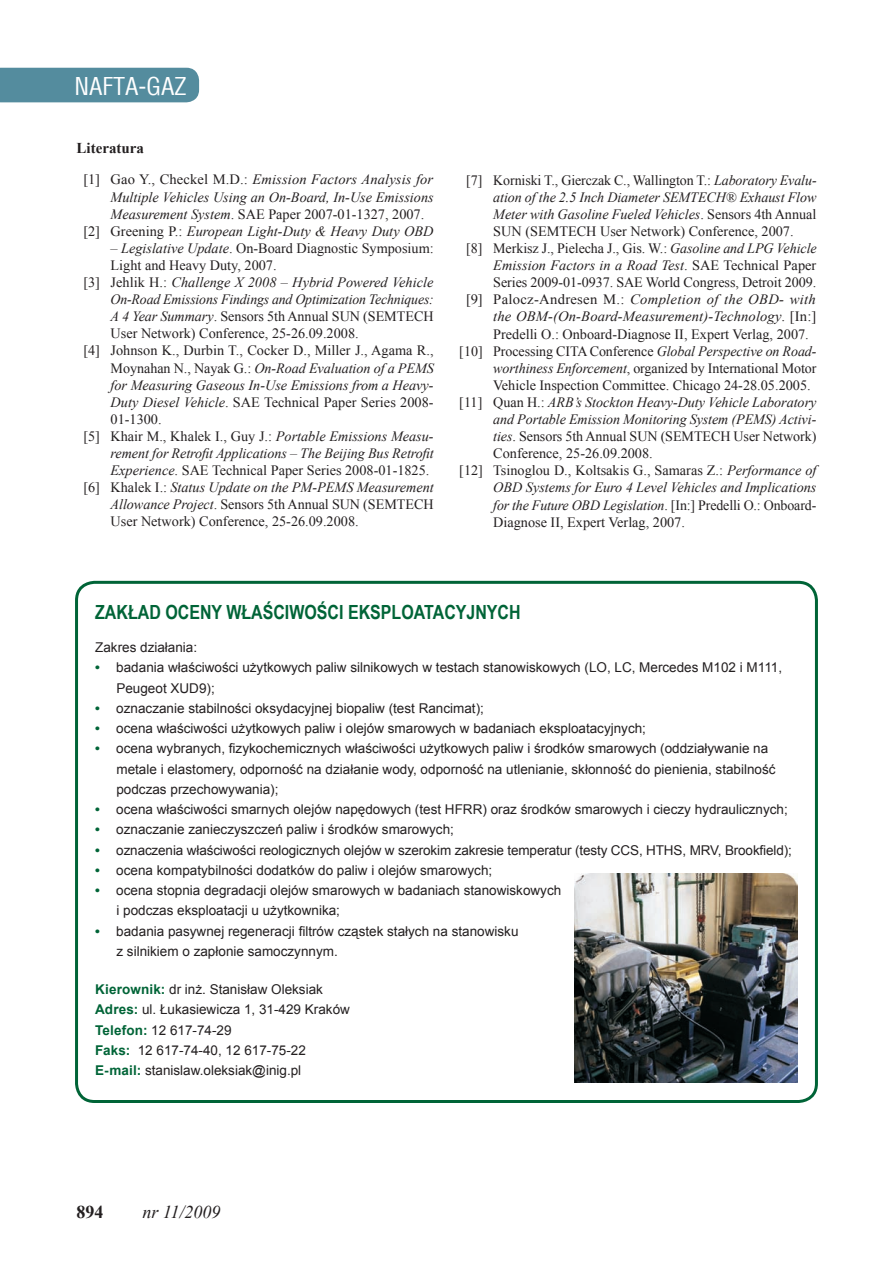
<style>
.page{position:relative;width:893px;height:1263px;background:#fff}
.page>*{position:absolute;margin:0;border:0;box-sizing:border-box;transform-origin:0 0}
.t1{font:24px "Switzerland Condensed";color:#fff}
.t2{font:700 19.5px "Arial Narrow";color:#006437}
.t3{font:italic 18px "Times New Roman";color:#231f20}
.t4{font:700 18px "Times New Roman";color:#231f20}
.t5{font:700 15px "Times New Roman";color:#231f20}
.t6{font:14.25px "Times New Roman";color:#231f20}
.t7{font:italic 14.25px "Times New Roman";color:#231f20}
.t8{font:italic 14.25px "Times New Roman";letter-spacing:.02em;color:#231f20}
.t9{font:13.5px/20.2px "Arial";color:#231f20}
.s1{font-style:normal}
.s2{font-style:italic}
.s3{font-weight:700;color:#006437}
</style>
<div class="page">
<div style="left:0;top:68px;width:199px;height:34px;background:#548c9e"></div>
<div style="left:75px;top:581px;width:743px;height:522px;border:3px solid #006437;border-radius:18px"></div>
<img style="left:575px;top:873px;width:223px;height:210px">
<h1 class="t1" style="left:74px;top:71px;width:114px">NAFTA-GAZ</h1>
<p class="t5" style="left:77px;top:138px;width:69px">Literatura</p>
<p class="t7" style="left:83px;top:170px;width:351px"><span class="s1">[1] Gao Y., Checkel M.D.:</span> Emission Factors Analysis for</p>
<p class="t7" style="left:111px;top:187px;width:325px">Multiple Vehicles Using an On-Board, In-Use Emissions</p>
<p class="t6" style="left:111px;top:204px;width:315px"><span class="s2">Measurement System</span>. SAE Paper 2007-01-1327, 2007.</p>
<p class="t7" style="left:83px;top:221px;width:352px"><span class="s1">[2] Greening P.:</span> European Light-Duty &amp; Heavy Duty OBD</p>
<p class="t6" style="left:111px;top:238px;width:325px"><span class="s2">– Legislative Update</span>. On-Board Diagnostic Symposium:</p>
<p class="t6" style="left:111px;top:256px;width:168px">Light and Heavy Duty, 2007.</p>
<p class="t7" style="left:83px;top:272px;width:352px"><span class="s1">[3] Jehlik H.:</span> Challenge X 2008 – Hybrid Powered Vehicle</p>
<p class="t7" style="left:111px;top:290px;width:325px">On-Road Emissions Findings and Optimization Techniques:</p>
<p class="t6" style="left:111px;top:307px;width:325px"><span class="s2">A 4 Year Summary</span>. Sensors 5th Annual SUN (SEMTECH</p>
<p class="t6" style="left:111px;top:324px;width:250px">User Network) Conference, 25-26.09.2008.</p>
<p class="t6" style="left:83px;top:341px;width:352px">[4] Johnson K., Durbin T., Cocker D., Miller J., Agama R.,</p>
<p class="t7" style="left:111px;top:358px;width:325px"><span class="s1">Moynahan N., Nayak G.:</span> On-Road Evaluation of a PEMS</p>
<p class="t7" style="left:111px;top:375px;width:325px">for Measuring Gaseous In-Use Emissions from a Heavy-</p>
<p class="t6" style="left:111px;top:392px;width:325px"><span class="s2">Duty Diesel Vehicle</span>. SAE Technical Paper Series 2008-</p>
<p class="t6" style="left:111px;top:409px;width:53px">01-1300.</p>
<p class="t6" style="left:83px;top:427px;width:352px">[5] Khair M., Khalek I., Guy J.: <span class="s2">Portable Emissions Measu-</span></p>
<p class="t7" style="left:111px;top:443px;width:325px">rement for Retrofit Applications – The Beijing Bus Retrofit</p>
<p class="t6" style="left:111px;top:461px;width:320px"><span class="s2">Experience</span>. SAE Technical Paper Series 2008-01-1825.</p>
<p class="t7" style="left:83px;top:478px;width:352px"><span class="s1">[6] Khalek I.:</span> Status Update on the PM-PEMS Measurement</p>
<p class="t6" style="left:111px;top:495px;width:325px"><span class="s2">Allowance Project</span>. Sensors 5th Annual SUN (SEMTECH</p>
<p class="t6" style="left:111px;top:512px;width:250px">User Network) Conference, 25-26.09.2008.</p>
<p class="t6" style="left:466px;top:170px;width:352px">[7] Korniski T., Gierczak C., Wallington T.: <span class="s2">Laboratory Evalu-</span></p>
<p class="t7" style="left:493px;top:187px;width:325px">ation of the 2.5 Inch Diameter SEMTECH® Exhaust Flow</p>
<p class="t7" style="left:493px;top:204px;width:325px">Meter with Gasoline Fueled Vehicles<span class="s1">. Sensors 4th Annual</span></p>
<p class="t6" style="left:493px;top:222px;width:302px">SUN (SEMTECH User Network) Conference, 2007.</p>
<p class="t6" style="left:466px;top:239px;width:352px">[8] Merkisz J., Pielecha J., Gis. W.: <span class="s2">Gasoline and LPG Vehicle</span></p>
<p class="t7" style="left:493px;top:256px;width:325px">Emission Factors in a Road Test<span class="s1">. SAE Technical Paper</span></p>
<p class="t6" style="left:493px;top:273px;width:324px">Series 2009-01-0937. SAE World Congress, Detroit 2009.</p>
<p class="t8" style="left:466px;top:290px;width:351px"><span class="s1">[9] Palocz-Andresen M.:</span> Completion of the OBD- with</p>
<p class="t7" style="left:493px;top:307px;width:325px">the OBM-(On-Board-Measurement)-Technology<span class="s1">. [In:]</span></p>
<p class="t6" style="left:493px;top:324px;width:317px">Predelli O.: Onboard-Diagnose II, Expert Verlag, 2007.</p>
<p class="t6" style="left:459px;top:341px;width:359px">[10] Processing CITA Conference <span class="s2">Global Perspective on Road-</span></p>
<p class="t6" style="left:493px;top:358px;width:325px"><span class="s2">worthiness Enforcement</span>, organized by International Motor</p>
<p class="t6" style="left:493px;top:375px;width:319px">Vehicle Inspection Committee. Chicago 24-28.05.2005.</p>
<p class="t7" style="left:459px;top:392px;width:359px"><span class="s1">[11] Quan H.:</span> ARB’s Stockton Heavy-Duty Vehicle Laboratory</p>
<p class="t7" style="left:493px;top:409px;width:325px">and Portable Emission Monitoring System (PEMS) Activi-</p>
<p class="t6" style="left:493px;top:427px;width:325px"><span class="s2">ties</span>. Sensors 5th Annual SUN (SEMTECH User Network)</p>
<p class="t6" style="left:493px;top:444px;width:161px">Conference, 25-26.09.2008.</p>
<p class="t6" style="left:459px;top:461px;width:359px">[12] Tsinoglou D., Koltsakis G., Samaras Z.: <span class="s2">Performance of</span></p>
<p class="t7" style="left:493px;top:478px;width:325px">OBD Systems for Euro 4 Level Vehicles and Implications</p>
<p class="t7" style="left:493px;top:495px;width:325px">for the Future OBD Legislation<span class="s1">. [In:] Predelli O.: Onboard-</span></p>
<p class="t6" style="left:493px;top:512px;width:193px">Diagnose II, Expert Verlag, 2007.</p>
<h2 class="t2" style="left:95px;top:597px;width:427px">ZAKŁAD OCENY WŁAŚCIWOŚCI EKSPLOATACYJNYCH</h2>
<p class="t9" style="left:95px;top:637px;width:104px">Zakres działania:</p>
<p class="t9" style="left:116px;top:658px;width:667px;text-indent:-21px"><span class="s3">•</span> badania właściwości użytkowych paliw silnikowych w testach stanowiskowych (LO, LC, Mercedes M102 i M111,<br>Peugeot XUD9);</p>
<p class="t9" style="left:95px;top:698px;width:390px"><span class="s3">•</span> oznaczanie stabilności oksydacyjnej biopaliw (test Rancimat);</p>
<p class="t9" style="left:95px;top:718px;width:552px"><span class="s3">•</span> ocena właściwości użytkowych paliw i olejów smarowych w badaniach eksploatacyjnych;</p>
<p class="t9" style="left:116px;top:739px;width:661px;text-indent:-21px"><span class="s3">•</span> ocena wybranych, fizykochemicznych właściwości użytkowych paliw i środków smarowych (oddziaływanie na metale i elastomery, odporność na działanie wody, odporność na utlenianie, skłonność do pienienia, stabilność podczas przechowywania);</p>
<p class="t9" style="left:95px;top:799px;width:694px"><span class="s3">•</span> ocena właściwości smarnych olejów napędowych (test HFRR) oraz środków smarowych i cieczy hydraulicznych;</p>
<p class="t9" style="left:95px;top:820px;width:360px"><span class="s3">•</span> oznaczanie zanieczyszczeń paliw i środków smarowych;</p>
<p class="t9" style="left:95px;top:840px;width:698px"><span class="s3">•</span> oznaczenia właściwości reologicznych olejów w szerokim zakresie temperatur (testy CCS, HTHS, MRV, Brookfield);</p>
<p class="t9" style="left:95px;top:860px;width:399px"><span class="s3">•</span> ocena kompatybilności dodatków do paliw i olejów smarowych;</p>
<p class="t9" style="left:116px;top:880px;width:446px;text-indent:-21px"><span class="s3">•</span> ocena stopnia degradacji olejów smarowych w badaniach stanowiskowych i podczas eksploatacji u użytkownika;</p>
<p class="t9" style="left:116px;top:921px;width:404px;text-indent:-21px"><span class="s3">•</span> badania pasywnej regeneracji filtrów cząstek stałych na stanowisku z silnikiem o zapłonie samoczynnym.</p>
<p class="t9" style="left:95px;top:979px;width:256px"><span class="s3">Kierownik:</span> dr inż. Stanisław Oleksiak <span class="s3">Adres:</span> ul. Łukasiewicza 1, 31-429 Kraków <span class="s3">Telefon:</span> 12 617-74-29<br><span class="s3">Faks:</span> 12 617-74-40, 12 617-75-22<br><span class="s3">E-mail:</span> stanislaw.oleksiak@inig.pl</p>
<h3 class="t4" style="left:77px;top:1199px;width:28px">894</h3>
<h3 class="t3" style="left:142px;top:1200px;width:80px">nr 11/2009</h3>
</div>
